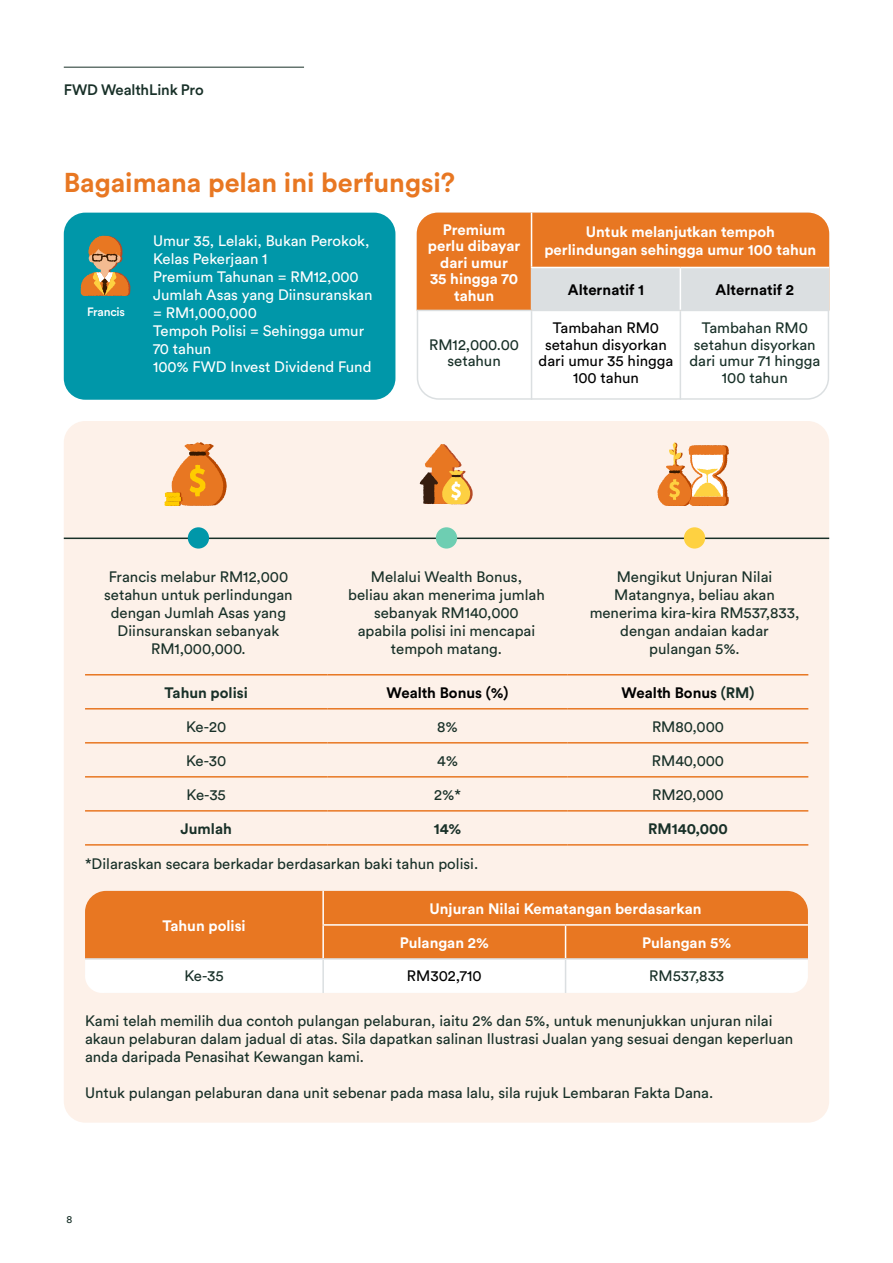
<style>
.page{position:relative;width:893px;height:1263px;background:#fff}
.page>*{position:absolute;margin:0;border:0;box-sizing:border-box;transform-origin:0 0}
.t1{font:700 27px "FWD Circular";color:#e87722}
.t2{font:15px/18px "FWD Circular";color:#183028;text-align:center}
.t3{font:15px/18px "FWD Circular";color:#fff}
.t4{font:700 15px/16.5px "FWD Circular";color:#fff;text-align:center}
.t5{font:15px/16.5px "FWD Circular";color:#000;text-align:center}
.t6{font:700 15px "FWD Circular";color:#000}
.t7{font:700 15px "FWD Circular";color:#183028}
.t8{font:500 15px "FWD Circular";letter-spacing:-.005em;color:#183028}
.t9{font:500 12px "FWD Circular";letter-spacing:-.02em;color:#fff}
.t10{font:10.5px "FWD Circular";color:#183028}
.s1{color:#183028}
</style>
<div class="page">
<hr style="left:64px;top:67px;width:240px;height:1px;background:#183028">
<div style="left:64px;top:213px;width:331px;height:187px;background:#0097a9;border-radius:21px"></div>
<div style="left:417px;top:213px;width:412px;height:187px;border:2px solid #dbdfe1;border-radius:21px"></div>
<svg style="left:417px;top:213px;width:412px;height:97px;background:#e49860"></svg>
<hr style="left:531px;top:268px;width:1px;height:42px;background:#dbdfe1">
<hr style="left:417px;top:310px;width:114px;height:1px;background:#dbdfe1">
<hr style="left:531px;top:310px;width:149px;height:1px;background:#dbdfe1">
<hr style="left:531px;top:311px;width:1px;height:89px;background:#dbdfe1">
<hr style="left:680px;top:310px;width:149px;height:1px;background:#dbdfe1">
<hr style="left:680px;top:311px;width:1px;height:89px;background:#dbdfe1">
<hr style="left:531px;top:213px;width:1px;height:54px;background:#fff">
<hr style="left:531px;top:267px;width:149px;height:1px;background:#fff">
<hr style="left:680px;top:267px;width:149px;height:1px;background:#fff">
<hr style="left:680px;top:268px;width:1px;height:42px;background:#fff">
<div style="left:64px;top:421px;width:765px;height:702px;background:#fdf1e9;border-radius:21px"></div>
<div style="left:85px;top:891px;width:723px;height:34px;background:#e87722"></div>
<svg style="left:85px;top:925px;width:723px;height:68px;background:#f3bb91"></svg>
<hr style="left:85px;top:958px;width:238px;height:2px;background:#dbdfe1">
<hr style="left:322px;top:960px;width:2px;height:33px;background:#dbdfe1">
<hr style="left:566px;top:958px;width:242px;height:2px;background:#dbdfe1">
<hr style="left:323px;top:958px;width:243px;height:2px;background:#dbdfe1">
<hr style="left:322px;top:891px;width:2px;height:33px;background:#fff">
<hr style="left:322px;top:924px;width:244px;height:2px;background:#fff">
<hr style="left:566px;top:924px;width:242px;height:2px;background:#fff">
<hr style="left:565px;top:960px;width:1px;height:33px;background:#dbdfe1">
<hr style="left:565px;top:926px;width:1px;height:32px;background:#fff">
<hr style="left:322px;top:926px;width:2px;height:32px;background:#fff">
<hr style="left:64px;top:537px;width:765px;height:2px;background:#183028">
<hr style="left:85px;top:674px;width:242px;height:1px;background:#e87722">
<hr style="left:327px;top:674px;width:241px;height:1px;background:#e87722">
<hr style="left:568px;top:674px;width:240px;height:1px;background:#e87722">
<hr style="left:85px;top:708px;width:242px;height:1px;background:#e87722">
<hr style="left:327px;top:708px;width:241px;height:1px;background:#e87722">
<hr style="left:568px;top:708px;width:240px;height:1px;background:#e87722">
<hr style="left:85px;top:742px;width:242px;height:1px;background:#e87722">
<hr style="left:327px;top:742px;width:241px;height:1px;background:#e87722">
<hr style="left:568px;top:742px;width:240px;height:1px;background:#e87722">
<hr style="left:85px;top:776px;width:242px;height:1px;background:#e87722">
<hr style="left:327px;top:776px;width:241px;height:1px;background:#e87722">
<hr style="left:568px;top:776px;width:240px;height:1px;background:#e87722">
<hr style="left:85px;top:810px;width:242px;height:2px;background:#e87722">
<hr style="left:327px;top:810px;width:241px;height:2px;background:#e87722">
<hr style="left:568px;top:810px;width:240px;height:2px;background:#e87722">
<hr style="left:85px;top:844px;width:242px;height:2px;background:#e87722">
<hr style="left:327px;top:844px;width:241px;height:2px;background:#e87722">
<hr style="left:568px;top:844px;width:240px;height:2px;background:#e87722">
<div style="left:188px;top:527px;width:21px;height:22px;background:#0097a9;border-radius:50%"></div>
<div style="left:436px;top:527px;width:21px;height:22px;background:#6eceb2;border-radius:50%"></div>
<div style="left:684px;top:527px;width:21px;height:22px;background:#fed141;border-radius:50%"></div>
<svg style="left:81px;top:236px;width:50px;height:60px"></svg>
<svg style="left:164px;top:442px;width:63px;height:64px"></svg>
<svg style="left:420px;top:444px;width:53px;height:60px"></svg>
<svg style="left:657px;top:442px;width:72px;height:64px"></svg>
<p class="t8" style="left:64px;top:79px;width:142px">FWD WealthLink Pro</p>
<h1 class="t1" style="left:64px;top:164px;width:393px">Bagaimana pelan ini berfungsi?</h1>
<p class="t4" style="left:428px;top:220px;width:94px">Premium perlu dibayar dari umur<br>35 hingga 70 tahun</p>
<p class="t4" style="left:544px;top:222px;width:273px;line-height:18px">Untuk melanjutkan tempoh perlindungan sehingga umur 100 tahun</p>
<p class="t3" style="left:153px;top:231px;width:221px">Umur 35, Lelaki, Bukan Perokok,<br>Kelas Pekerjaan 1<br>Premium Tahunan = RM12,000<br>Jumlah Asas yang Diinsuranskan = RM1,000,000<br>Tempoh Polisi = Sehingga umur<br>70 tahun<br>100% FWD Invest Dividend Fund</p>
<p class="t6" style="left:568px;top:279px;width:78px">Alternatif 1</p>
<p class="t6" style="left:716px;top:279px;width:80px">Alternatif 2</p>
<p class="t9" style="left:87px;top:303px;width:39px">Francis</p>
<p class="t5" style="left:539px;top:319px;width:136px">Tambahan RM0 setahun disyorkan dari umur 35 hingga<br>100 tahun</p>
<p class="t2" style="left:689px;top:319px;width:132px;line-height:16.5px">Tambahan RM0 setahun disyorkan dari umur 71 hingga<br>100 tahun</p>
<p class="t2" style="left:429px;top:336px;width:91px;line-height:16.5px">RM12,000.00 setahun</p>
<p class="t2" style="left:104px;top:567px;width:190px">Francis melabur RM12,000 setahun untuk perlindungan dengan Jumlah Asas yang<br>Diinsuranskan sebanyak<br>RM1,000,000.</p>
<p class="t2" style="left:348px;top:567px;width:198px">Melalui Wealth Bonus,<br>beliau akan menerima jumlah sebanyak RM140,000 apabila polisi ini mencapai tempoh matang.</p>
<p class="t2" style="left:590px;top:567px;width:211px">Mengikut Unjuran Nilai<br>Matangnya, beliau akan menerima kira-kira RM537,833, dengan andaian kadar pulangan 5%.</p>
<p class="t7" style="left:165px;top:682px;width:85px">Tahun polisi</p>
<p class="t6" style="left:387px;top:682px;width:123px">Wealth Bonus (%)</p>
<p class="t6" style="left:622px;top:682px;width:134px">Wealth Bonus <span class="s1">(RM)</span></p>
<p class="t2" style="left:186px;top:717px;width:42px">Ke-20</p>
<p class="t2" style="left:437px;top:717px;width:22px">8%</p>
<p class="t2" style="left:652px;top:717px;width:73px">RM80,000</p>
<p class="t2" style="left:186px;top:751px;width:42px">Ke-30</p>
<p class="t2" style="left:437px;top:751px;width:22px">4%</p>
<p class="t2" style="left:652px;top:751px;width:74px">RM40,000</p>
<p class="t2" style="left:187px;top:785px;width:41px">Ke-35</p>
<p class="t2" style="left:434px;top:785px;width:28px">2%*</p>
<p class="t2" style="left:652px;top:785px;width:73px">RM20,000</p>
<p class="t7" style="left:181px;top:818px;width:53px">Jumlah</p>
<p class="t7" style="left:434px;top:818px;width:29px">14%</p>
<p class="t7" style="left:648px;top:818px;width:81px">RM140,000</p>
<p class="t2" style="left:85px;top:854px;width:395px">*Dilaraskan secara berkadar berdasarkan baki tahun polisi.</p>
<p class="t4" style="left:162px;top:917px;width:85px">Tahun polisi</p>
<p class="t4" style="left:430px;top:900px;width:274px">Unjuran Nilai Kematangan berdasarkan</p>
<p class="t4" style="left:400px;top:934px;width:90px">Pulangan 2%</p>
<p class="t4" style="left:642px;top:934px;width:90px">Pulangan 5%</p>
<p class="t2" style="left:184px;top:965px;width:41px">Ke-35</p>
<p class="t5" style="left:407px;top:966px;width:76px">RM302,710</p>
<p class="t2" style="left:649px;top:965px;width:76px">RM537,833</p>
<p class="t2" style="left:85px;top:1011px;width:710px;text-align:left">Kami telah memilih dua contoh pulangan pelaburan, iaitu 2% dan 5%, untuk menunjukkan unjuran nilai akaun pelaburan dalam jadual di atas. Sila dapatkan salinan Ilustrasi Jualan yang sesuai dengan keperluan anda daripada Penasihat Kewangan kami.</p>
<p class="t2" style="left:85px;top:1083px;width:630px">Untuk pulangan pelaburan dana unit sebenar pada masa lalu, sila rujuk Lembaran Fakta Dana.</p>
<p class="t10" style="left:66px;top:1212px;width:7px">8</p>
</div>
